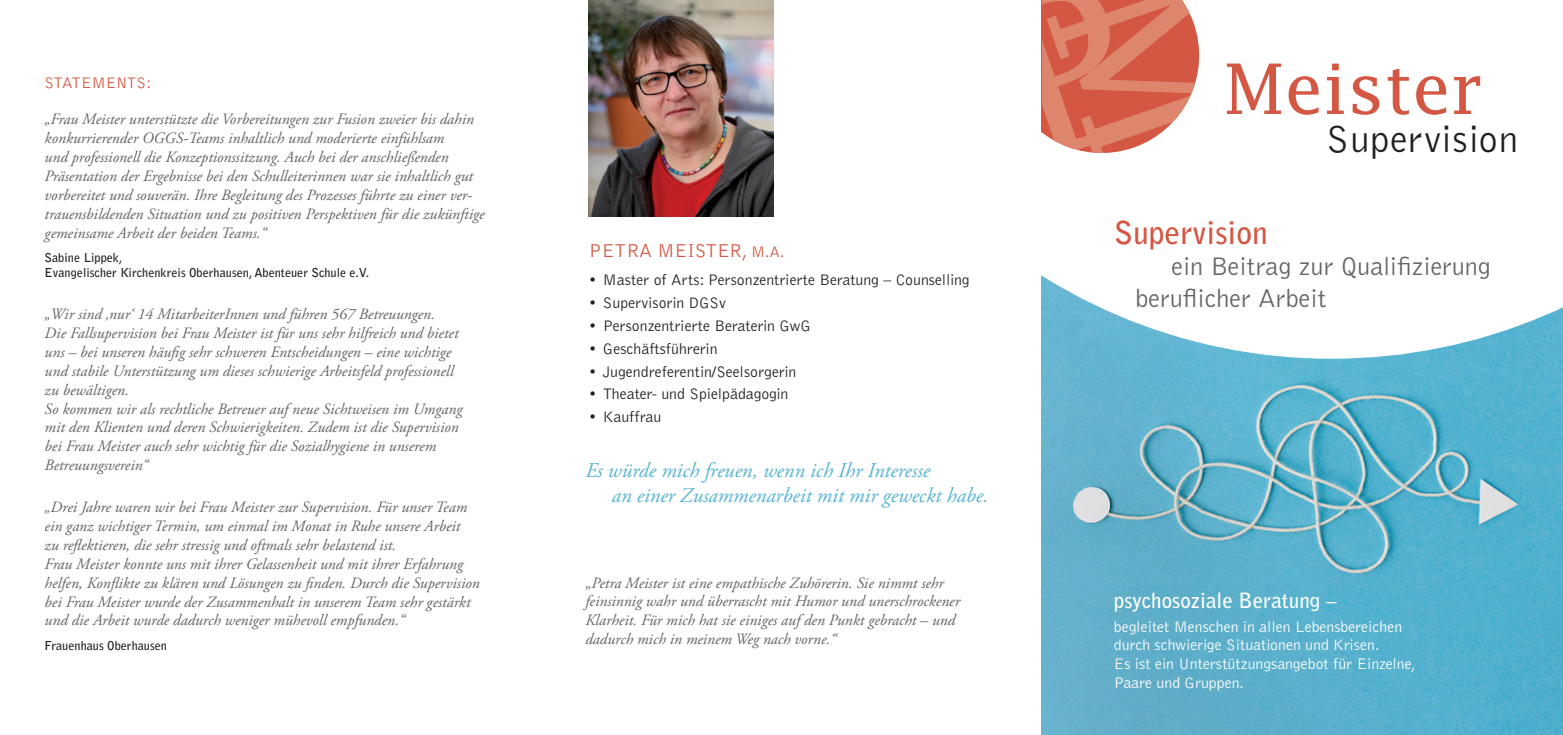
<style>
.page{position:relative;width:1563px;height:735px;background:#fff}
.page>*{position:absolute;margin:0;border:0;box-sizing:border-box;transform-origin:0 0}
.t1{font:69.65px "Lucida Fax";color:#d35743}
.t2{font:300 39.02px "Bell Gothic";letter-spacing:.015em;color:#231f20}
.t3{font:700 31.5px "Bell Gothic";color:#d35743}
.t4{font:300 26.25px "Bell Gothic";color:#676366}
.t5{font:italic 21px "Adobe Garamond Pro";color:#57b3d2}
.t6{font:700 21px "Bell Gothic";color:#fff}
.t7{font:300 19.25px "Bell Gothic";color:#d35743}
.t8{font:italic 15.75px/18.9px "Adobe Garamond Pro";color:#666265}
.t9{font:300 15.75px "Bell Gothic";color:#231f20}
.t10{font:300 15.75px/18.9px "Bell Gothic";color:#fff}
.t11{font:300 15.75px "Bell Gothic";color:#d35743}
.t12{font:700 12.25px "Bell Gothic";color:#231f20}
.s1{font-size:15.75px}
</style>
<div class="page">
<img style="left:1042px;top:358px;width:521px;height:376px">
<svg style="left:1041px;top:0;width:522px;height:358px"></svg>
<svg style="left:1042px;top:0;width:169px;height:165px"></svg>
<img style="left:589px;top:0;width:184px;height:216px">
<p class="t11" style="left:45px;top:74px;width:108px">STATEMENTS:</p>
<p class="t8" style="left:45px;top:110px;width:441px">„Frau Meister unterstützte die Vorbereitungen zur Fusion zweier bis dahin konkurrierender OGGS-Teams inhaltlich und moderierte einfühlsam<br>und professionell die Konzeptionssitzung. Auch bei der anschließenden Präsentation der Ergebnisse bei den Schulleiterinnen war sie inhaltlich gut vorbereitet und souverän. Ihre Begleitung des Prozesses führte zu einer ver&shy;trauensbildenden Situation und zu positiven Perspektiven für die zukünftige gemeinsame Arbeit der beiden Teams.“</p>
<p class="t12" style="left:45px;top:250px;width:79px">Sabine Lippek,</p>
<p class="t12" style="left:45px;top:265px;width:326px">Evangelischer Kirchenkreis Oberhausen, Abenteuer Schule e.V.</p>
<p class="t8" style="left:45px;top:305px;width:392px">„Wir sind ‚nur‘ 14 MitarbeiterInnen und führen 567 Betreuungen.</p>
<p class="t8" style="left:45px;top:323px;width:419px">Die Fallsupervision bei Frau Meister ist für uns sehr hilfreich und bietet uns – bei unseren häufig sehr schweren Entscheidungen – eine wichtige und stabile Unterstützung um dieses schwierige Arbeitsfeld professionell zu bewältigen.<br>So kommen wir als rechtliche Betreuer auf neue Sichtweisen im Umgang mit den Klienten und deren Schwierigkeiten. Zudem ist die Supervision bei Frau Meister auch sehr wichtig für die Sozialhygiene in unserem Betreuungsverein“</p>
<p class="t8" style="left:45px;top:497px;width:436px">„Drei Jahre waren wir bei Frau Meister zur Supervision. Für unser Team ein ganz wichtiger Termin, um einmal im Monat in Ruhe unsere Arbeit<br>zu reflektieren, die sehr stressig und oftmals sehr belastend ist.<br>Frau Meister konnte uns mit ihrer Gelassenheit und mit ihrer Erfahrung helfen, Konflikte zu klären und Lösungen zu finden. Durch die Supervision bei Frau Meister wurde der Zusammenhalt in unserem Team sehr gestärkt und die Arbeit wurde dadurch weniger mühevoll empfunden.“</p>
<p class="t12" style="left:45px;top:638px;width:124px">Frauenhaus Oberhausen</p>
<p class="t7" style="left:589px;top:240px;width:197px">PETRA MEISTER, <span class="s1">M.A.</span></p>
<p class="t9" style="left:589px;top:271px;width:382px">• Master of Arts: Personzentrierte Beratung – Counselling</p>
<p class="t9" style="left:589px;top:294px;width:139px">• Supervisorin DGSv</p>
<p class="t9" style="left:589px;top:317px;width:223px">• Personzentrierte Beraterin GwG</p>
<p class="t9" style="left:589px;top:340px;width:130px">• Geschäftsführerin</p>
<p class="t9" style="left:589px;top:362px;width:209px">• Jugendreferentin/Seelsorgerin</p>
<p class="t9" style="left:589px;top:385px;width:201px">• Theater- und Spielpädagogin</p>
<p class="t9" style="left:589px;top:408px;width:74px">• Kauffrau</p>
<p class="t5" style="left:585px;top:457px;width:346px">Es würde mich freuen, wenn ich Ihr Interesse</p>
<p class="t5" style="left:612px;top:483px;width:378px">an einer Zusammenarbeit mit mir geweckt habe.</p>
<p class="t8" style="left:585px;top:573px;width:376px">„Petra Meister ist eine empathische Zuhörerin. Sie nimmt sehr feinsinnig wahr und überrascht mit Humor und unerschrockener Klarheit. Für mich hat sie einiges auf den Punkt gebracht – und dadurch mich in meinem Weg nach vorne.“</p>
<p class="t1" style="left:1223px;top:48px;width:261px">Meister</p>
<p class="t2" style="left:1325px;top:118px;width:194px">Supervision</p>
<p class="t3" style="left:1114px;top:213px;width:156px">Supervision</p>
<p class="t4" style="left:1171px;top:252px;width:321px">ein Beitrag zur Qualifizierung</p>
<p class="t4" style="left:1135px;top:284px;width:193px">beruflicher Arbeit</p>
<p class="t6" style="left:1114px;top:587px;width:224px">psychosoziale Beratung –</p>
<p class="t10" style="left:1114px;top:617px;width:303px">begleitet Menschen in allen Lebensbereichen durch schwierige Situationen und Krisen.<br>Es ist ein Unterstützungsangebot für Einzelne, Paare und Gruppen.</p>
</div>
